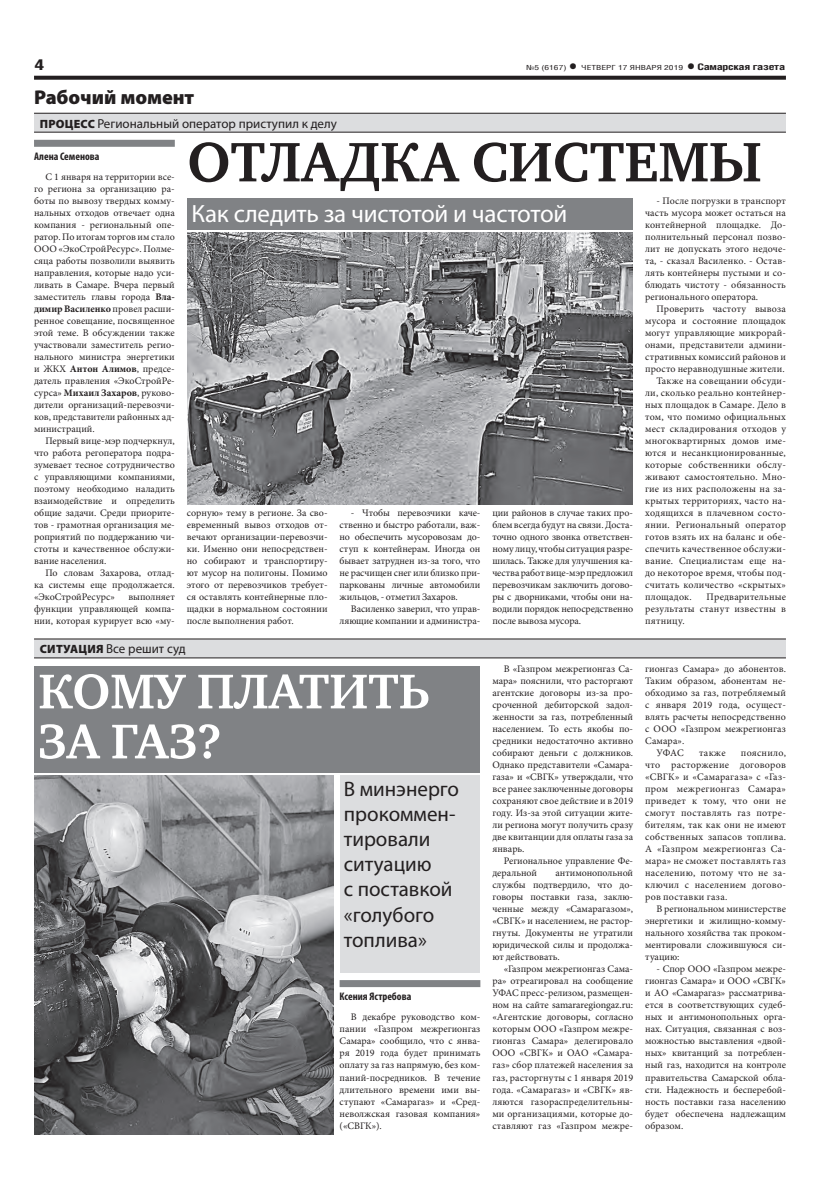
<style>
.page{position:relative;width:820px;height:1191px;background:#fff}
.page>*{position:absolute;margin:0;border:0;box-sizing:border-box;transform-origin:0 0}
.заголовок{font:700 57px "Charter C";color:#231f20}
.заголовок-2{font:700 50px/50px "Charter C";color:#fff}
.подзаголовок{font:25px "Myriad Pro";letter-spacing:-.01em;color:#fff}
.подзаголовок-2{font:21px/25.2px "Myriad Pro";color:#231f20}
.рубрика{font:900 20px "Myriad Pro";letter-spacing:-.005em;color:#231f20}
.t1{font:700 15px "Helios Cond";color:#231f20;scale:1.4 1}
.надзаголовок{font:13px "Myriad Pro";color:#231f20}
.автор_чб{font:700 condensed 11px "Myriad Pro";color:#231f20}
.ОСНОВНОЙ{font:10px/12px "Minion Pro";letter-spacing:.005em;color:#231f20;text-align:justify}
.t2{font:7px "Helios Cond";color:#231f20;scale:1.4 1}
.s1{font-weight:700;font-size:16px}
.s2{font-weight:700;font-size:9px}
.s3{font-weight:900;font-size:12px}
.s4{font-weight:700}
</style>
<div class="page">
<svg style="left:34px;top:76px;width:751px;height:4px;background:#322f2f"></svg>
<div style="left:34px;top:113px;width:751px;height:19px;background:#dcdddf"></div>
<hr style="left:34px;top:113px;width:751px;height:1px;background:#231f20">
<hr style="left:34px;top:132px;width:751px;height:1px;background:#231f20">
<div style="left:34px;top:639px;width:751px;height:19px;background:#dcdddf"></div>
<hr style="left:34px;top:638px;width:751px;height:1px;background:#231f20">
<hr style="left:34px;top:657px;width:751px;height:1px;background:#231f20">
<div style="left:34px;top:140px;width:141px;height:7px;background:#808285"></div>
<div style="left:187px;top:198px;width:445px;height:32px;background:#808285"></div>
<div style="left:339px;top:980px;width:141px;height:7px;background:#808285"></div>
<div style="left:34px;top:666px;width:445px;height:106px;background:#808285"></div>
<img style="left:187px;top:232px;width:445px;height:273px">
<div style="left:339px;top:775px;width:140px;height:197px;background:#dcdddf"></div>
<img style="left:35px;top:775px;width:298px;height:359px">
<p class="t1" style="left:34px;top:55px;width:9px">4</p>
<p class="t2" style="left:526px;top:63px;width:186px">№5 (6167) <span class="s1">•</span> ЧЕТВЕРГ 17 ЯНВАРЯ 2019 <span class="s1">•</span> <span class="s2">Самарская газета</span></p>
<p class="рубрика" style="left:34px;top:85px;width:162px">Рабочий момент</p>
<p class="надзаголовок" style="left:40px;top:115px;width:298px"><span class="s3">ПРОЦЕСС</span> Региональный оператор приступил к делу</p>
<p class="автор_чб" style="left:34px;top:150px;width:67px">Алена Семенова</p>
<p class="ОСНОВНОЙ" style="left:34px;top:171px;width:142px;text-indent:11px">С 1 января на территории все&shy;го региона за организацию ра&shy;боты по вывозу твердых комму&shy;нальных отходов отвечает одна компания - региональный опе&shy;ратор. По итогам торгов им стало ООО «ЭкоСтройРесурс». Полме&shy;сяца работы позволили выявить направления, которые надо уси&shy;ливать в Самаре. Вчера первый заместитель главы города <span class="s4">Вла&shy;димир Василенко</span> провел расши&shy;ренное совещание, посвященное этой теме. В обсуждении также участвовали заместитель регио&shy;нального министра энергетики и ЖКХ <span class="s4">Антон Алимов</span>, предсе&shy;датель правления «ЭкоСтройРе&shy;сурса» <span class="s4">Михаил Захаров</span>, руково&shy;дители организаций-перевозчи&shy;ков, представители районных ад&shy;министраций.</p>
<p class="ОСНОВНОЙ" style="left:34px;top:435px;width:142px;text-indent:11px">Первый вице-мэр подчеркнул, что работа регоператора подра&shy;зумевает тесное сотрудничество с управляющими компаниями, поэтому необходимо наладить взаимодействие и определить общие задачи. Среди приорите&shy;тов - грамотная организация ме&shy;роприятий по поддержанию чи&shy;стоты и качественное обслужи&shy;вание населения.</p>
<p class="ОСНОВНОЙ" style="left:34px;top:567px;width:142px;text-indent:11px">По словам Захарова, отлад&shy;ка системы еще продолжается. «ЭкоСтройРесурс»</p>
<p class="ОСНОВНОЙ" style="left:34px;top:591px;width:142px;text-indent:94px">выполняет функции управляющей компа&shy;нии, которая курирует всю «му-</p>
<p class="заголовок" style="left:187px;top:131px;width:576px">ОТЛАДКА СИСТЕМЫ</p>
<p class="подзаголовок" style="left:191px;top:198px;width:377px">Как следить за чистотой и частотой</p>
<p class="ОСНОВНОЙ" style="left:645px;top:195px;width:142px;text-indent:11px">- После погрузки в транспорт часть мусора может остаться на контейнерной площадке. До&shy;полнительный персонал позво&shy;лит не допускать этого недоче&shy;та, - сказал Василенко. - Остав&shy;лять контейнеры пустыми и со&shy;блюдать чистоту - обязанность регионального оператора.</p>
<p class="ОСНОВНОЙ" style="left:645px;top:303px;width:142px;text-indent:11px">Проверить частоту вывоза мусора и состояние площадок могут управляющие микрорай&shy;онами, представители админи&shy;стративных комиссий районов и просто неравнодушные жители.</p>
<p class="ОСНОВНОЙ" style="left:645px;top:375px;width:142px;text-indent:11px">Также на совещании обсуди&shy;ли, сколько реально контейнер&shy;ных площадок в Самаре. Дело в том, что помимо официальных мест складирования отходов у многоквартирных домов име&shy;ются и несанкционированные, которые собственники обслу&shy;живают самостоятельно. Мно&shy;гие из них расположены на за&shy;крытых территориях, часто на&shy;ходящихся в плачевном состо&shy;янии. Региональный оператор готов взять их на баланс и обе&shy;спечить качественное обслужи&shy;вание. Специалистам еще на&shy;до некоторое время, чтобы под&shy;считать количество «скрытых» площадок.</p>
<p class="ОСНОВНОЙ" style="left:187px;top:507px;width:142px">сорную» тему в регионе. За сво&shy;евременный вывоз отходов от&shy;вечают организации-перевозчи&shy;ки. Именно они непосредствен&shy;но собирают и транспортиру&shy;ют мусор на полигоны. Помимо этого от перевозчиков требует&shy;ся оставлять контейнерные пло&shy;щадки в нормальном состоянии после выполнения работ.</p>
<p class="ОСНОВНОЙ" style="left:339px;top:507px;width:142px;text-indent:11px">- Чтобы перевозчики каче&shy;ственно и быстро работали, важ&shy;но обеспечить мусоровозам до&shy;ступ к контейнерам. Иногда он бывает затруднен из-за того, что не расчищен снег или близко при&shy;паркованы личные автомобили жильцов, - отметил Захаров.</p>
<p class="ОСНОВНОЙ" style="left:492px;top:507px;width:142px">ции районов в случае таких про&shy;блем всегда будут на связи. Доста&shy;точно одного звонка ответствен&shy;ному лицу, чтобы ситуация разре&shy;шилась. Также для улучшения ка&shy;чества работ вице-мэр предложил перевозчикам заключить догово&shy;ры с дворниками, чтобы они на&shy;водили порядок непосредственно после вывоза мусора.</p>
<p class="ОСНОВНОЙ" style="left:645px;top:591px;width:142px;text-indent:61px">Предварительные результаты станут известны в пятницу.</p>
<p class="ОСНОВНОЙ" style="left:339px;top:603px;width:142px;text-align:right">Василенко заверил, что управ&shy;ляющие компании и администра-</p>
<p class="надзаголовок" style="left:40px;top:641px;width:147px"><span class="s3">СИТУАЦИЯ</span> Все решит суд</p>
<p class="заголовок-2" style="left:38px;top:667px;width:393px">КОМУ ПЛАТИТЬ<br>ЗА ГАЗ?</p>
<p class="подзаголовок-2" style="left:344px;top:775px;width:117px">В минэнерго прокоммен&shy;тировали ситуацию<br>с поставкой «голубого топлива»</p>
<p class="автор_чб" style="left:339px;top:990px;width:73px">Ксения Ястребова</p>
<p class="ОСНОВНОЙ" style="left:339px;top:1011px;width:142px;text-indent:11px">В декабре руководство ком&shy;пании «Газпром межрегионгаз Самара» сообщило, что с янва&shy;ря 2019 года будет принимать оплату за газ напрямую, без ком&shy;паний-посредников. В течение длительного времени ими вы&shy;ступают «Самарагаз» и «Сред&shy;неволжская газовая компания» («СВГК»).</p>
<p class="ОСНОВНОЙ" style="left:492px;top:663px;width:142px;text-indent:11px">В «Газпром межрегионгаз Са&shy;мара» пояснили, что расторгают агентские договоры из-за про&shy;сроченной дебиторской задол&shy;женности за газ, потребленный населением. То есть якобы по&shy;средники недостаточно активно собирают деньги с должников.<br>Однако представители «Самара&shy;газа» и «СВГК» утверждали, что все ранее заключенные договоры сохраняют свое действие и в 2019 году. Из-за этой ситуации жите&shy;ли региона могут получить сразу две квитанции для оплаты газа за январь.</p>
<p class="ОСНОВНОЙ" style="left:492px;top:855px;width:142px;text-indent:11px">Региональное управление Фе&shy;деральной</p>
<p class="ОСНОВНОЙ" style="left:492px;top:867px;width:142px;text-indent:63px">антимонопольной службы подтвердило, что до&shy;говоры поставки газа, заклю&shy;ченные между «Самарагазом», «СВГК» и населением, не растор&shy;гнуты. Документы не утратили юридической силы и продолжа&shy;ют действовать.</p>
<p class="ОСНОВНОЙ" style="left:492px;top:963px;width:142px;text-indent:11px">«Газпром межрегионгаз Сама&shy;ра» отреагировал на сообщение УФАС пресс-релизом, размещен&shy;ном на сайте samararegiongaz.ru: «Агентские договоры, согласно которым ООО «Газпром межре&shy;гионгаз Самара» делегировало ООО «СВГК» и ОАО «Самара&shy;газ» сбор платежей населения за газ, расторгнуты с 1 января 2019 года. «Самарагаз» и «СВГК» яв&shy;ляются газораспределительны&shy;ми организациями, которые до&shy;ставляют газ «Газпром межре-</p>
<p class="ОСНОВНОЙ" style="left:645px;top:663px;width:142px">гионгаз Самара» до абонентов.<br>Таким образом, абонентам не&shy;обходимо за газ, потребляемый с января 2019 года, осущест&shy;влять расчеты непосредственно с ООО «Газпром межрегионгаз Самара».</p>
<p class="ОСНОВНОЙ" style="left:656px;top:747px;width:29px">УФАС</p>
<p class="ОСНОВНОЙ" style="left:699px;top:747px;width:28px">также</p>
<p class="ОСНОВНОЙ" style="left:645px;top:747px;width:142px;text-indent:96px">пояснило, что расторжение договоров «СВГК» и «Самарагаза» с «Газ&shy;пром межрегионгаз Самара» приведет к тому, что они не смогут поставлять газ потре&shy;бителям, так как они не имеют собственных запасов топлива.<br>А «Газпром межрегионгаз Са&shy;мара» не сможет поставлять газ населению, потому что не за&shy;ключил с населением догово&shy;ров поставки газа.</p>
<p class="ОСНОВНОЙ" style="left:645px;top:903px;width:142px;text-indent:11px">В региональном министерстве энергетики и жилищно-комму&shy;нального хозяйства так проком&shy;ментировали сложившуюся си&shy;туацию:</p>
<p class="ОСНОВНОЙ" style="left:645px;top:963px;width:142px;text-indent:11px">- Спор ООО «Газпром межре&shy;гионгаз Самара» и ООО «СВГК» и АО «Самарагаз» рассматрива&shy;ется в соответствующих судеб&shy;ных и антимонопольных орга&shy;нах. Ситуация, связанная с воз&shy;можностью выставления «двой&shy;ных» квитанций за потреблен&shy;ный газ, находится на контроле правительства Самарской обла&shy;сти. Надежность и бесперебой&shy;ность поставки газа населению будет обеспечена надлежащим образом.</p>
</div>
